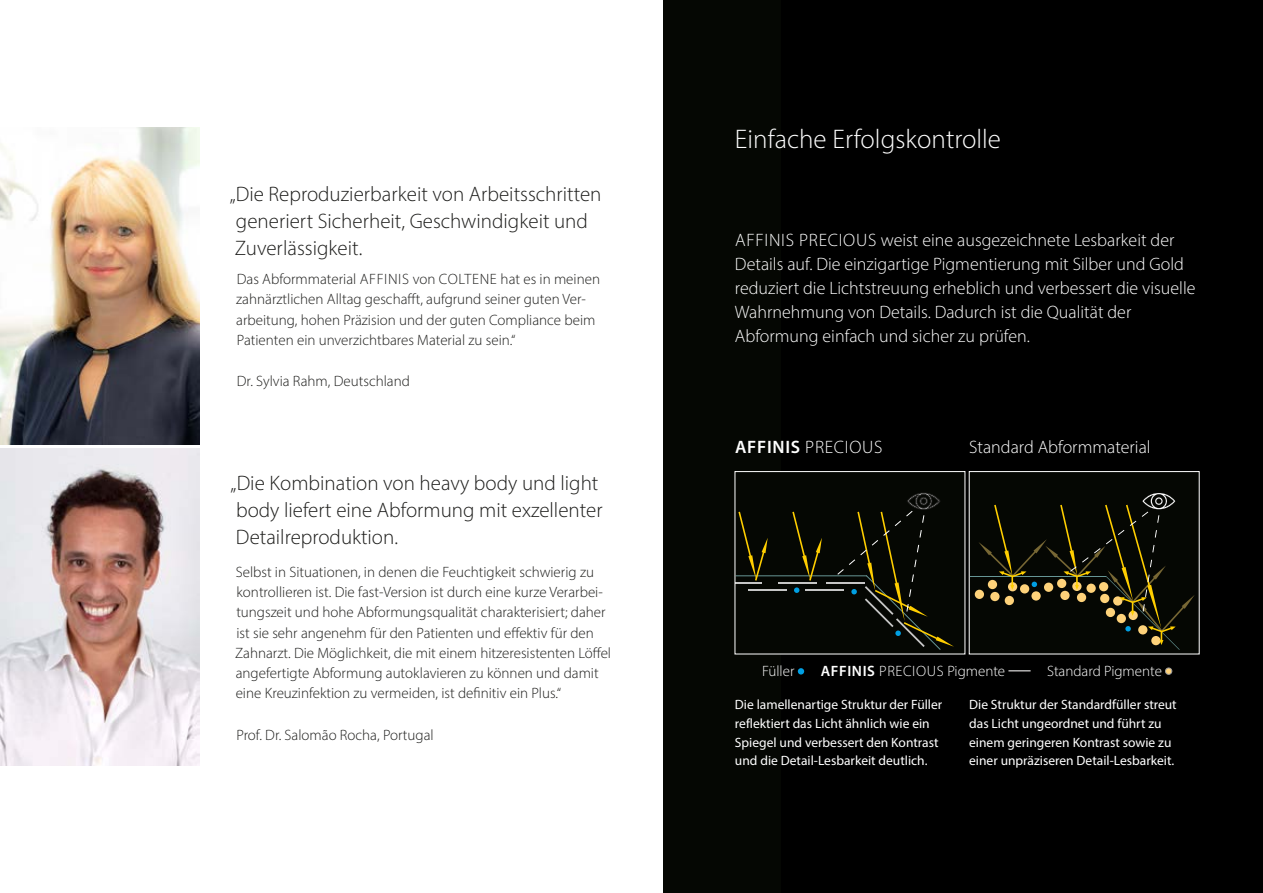
<style>
.page{position:relative;width:1263px;height:893px;background:#fff}
.page>*{position:absolute;margin:0;border:0;box-sizing:border-box;transform-origin:0 0}
.t1{font:300 27px "Myriad Pro";color:#fff}
.t2{font:300 21px/27px "Myriad Pro";color:#1d1d1b}
.t3{font:300 18px/24px "Myriad Pro";color:#fff}
.t4{font:300 18px "Myriad Pro";letter-spacing:.04em;color:#fff}
.t5{font:300 15px/20.2px "Myriad Pro";color:#1d1d1b}
.t6{font:300 15px "Myriad Pro";letter-spacing:.02em;color:#fff}
.t7{font:300 15px "Myriad Pro";color:#fff}
.t8{font:13.5px/18.8px "Myriad Pro";color:#fff}
.s1{font-weight:600}
</style>
<div class="page">
<div style="left:663px;top:0;width:600px;height:893px;background:#000"></div>
<img style="left:0;top:449px;width:199px;height:316px">
<img style="left:0;top:128px;width:199px;height:316px">
<svg style="left:798px;top:668px;width:6px;height:6px"></svg>
<svg style="left:1008px;top:670px;width:22px;height:1px"></svg>
<div style="left:1165px;top:668px;width:7px;height:6px;background:#fed27a;border-radius:50%"></div>
<div style="left:1165px;top:668px;width:7px;height:6px;border:1px solid #9d9d9c;border-radius:50%"></div>
<svg style="left:737px;top:493px;width:217px;height:157px"></svg>
<hr style="left:970px;top:576px;width:136px;height:1px;background:#669595">
<div style="left:975px;top:590px;width:9px;height:9px;background:#fed27a;border-radius:50%"></div>
<svg style="left:978px;top:493px;width:217px;height:157px"></svg>
<h2 class="t2" style="left:230px;top:181px;width:373px">„Die Reproduzierbarkeit von Arbeitsschritten generiert Sicherheit, Geschwindigkeit und<br>Zuverlässigkeit.</h2>
<p class="t5" style="left:236px;top:269px;width:365px">Das Abformmaterial AFFINIS von COLTENE hat es in meinen zahnärztlichen Alltag geschafft, aufgrund seiner guten Ver&shy;arbeitung, hohen Präzision und der guten Compliance beim Patienten ein unverzichtbares Material zu sein.“</p>
<p class="t5" style="left:237px;top:371px;width:175px">Dr. Sylvia Rahm, Deutschland</p>
<h2 class="t2" style="left:231px;top:469px;width:374px">„Die Kombination von heavy body und light body liefert eine Abformung mit exzellenter<br>Detailreproduktion.</h2>
<p class="t5" style="left:235px;top:562px;width:377px">Selbst in Situationen, in denen die Feuchtigkeit schwierig zu kontrollieren ist. Die fast-Version ist durch eine kurze Verarbei&shy;tungszeit und hohe Abformungsqualität charakterisiert; daher ist sie sehr angenehm für den Patienten und effektiv für den Zahnarzt. Die Möglichkeit, die mit einem hitzeresistenten Löffel angefertigte Abformung autoklavieren zu können und damit eine Kreuzinfektion zu vermeiden, ist definitiv ein Plus.“</p>
<p class="t5" style="left:236px;top:725px;width:199px">Prof. Dr. Salomão Rocha, Portugal</p>
<h1 class="t1" style="left:735px;top:123px;width:267px">Einfache Erfolgskontrolle</h1>
<p class="t3" style="left:735px;top:228px;width:462px">AFFINIS PRECIOUS weist eine ausgezeichnete Lesbarkeit der Details auf. Die einzigartige Pigmentierung mit Silber und Gold reduziert die Lichtstreuung erheblich und verbessert die visuelle Wahrnehmung von Details. Dadurch ist die Qualität der Abformung einfach und sicher zu prüfen.</p>
<p class="t4" style="left:735px;top:436px;width:149px"><span class="s1">AFFINIS</span> PRECIOUS</p>
<p class="t3" style="left:969px;top:435px;width:183px">Standard Abformmaterial</p>
<p class="t7" style="left:762px;top:662px;width:34px">Füller</p>
<p class="t6" style="left:821px;top:662px;width:186px"><span class="s1">AFFINIS</span> PRECIOUS Pigmente</p>
<p class="t7" style="left:1047px;top:662px;width:116px">Standard Pigmente</p>
<p class="t8" style="left:735px;top:695px;width:209px">Die lamellenartige Struktur der Füller reflektiert das Licht ähnlich wie ein Spiegel und verbessert den Kontrast und die Detail-Lesbarkeit deutlich.</p>
<p class="t8" style="left:969px;top:695px;width:209px">Die Struktur der Standardfüller streut das Licht ungeordnet und führt zu einem geringeren Kontrast sowie zu einer unpräziseren Detail-Lesbarkeit.</p>
</div>
